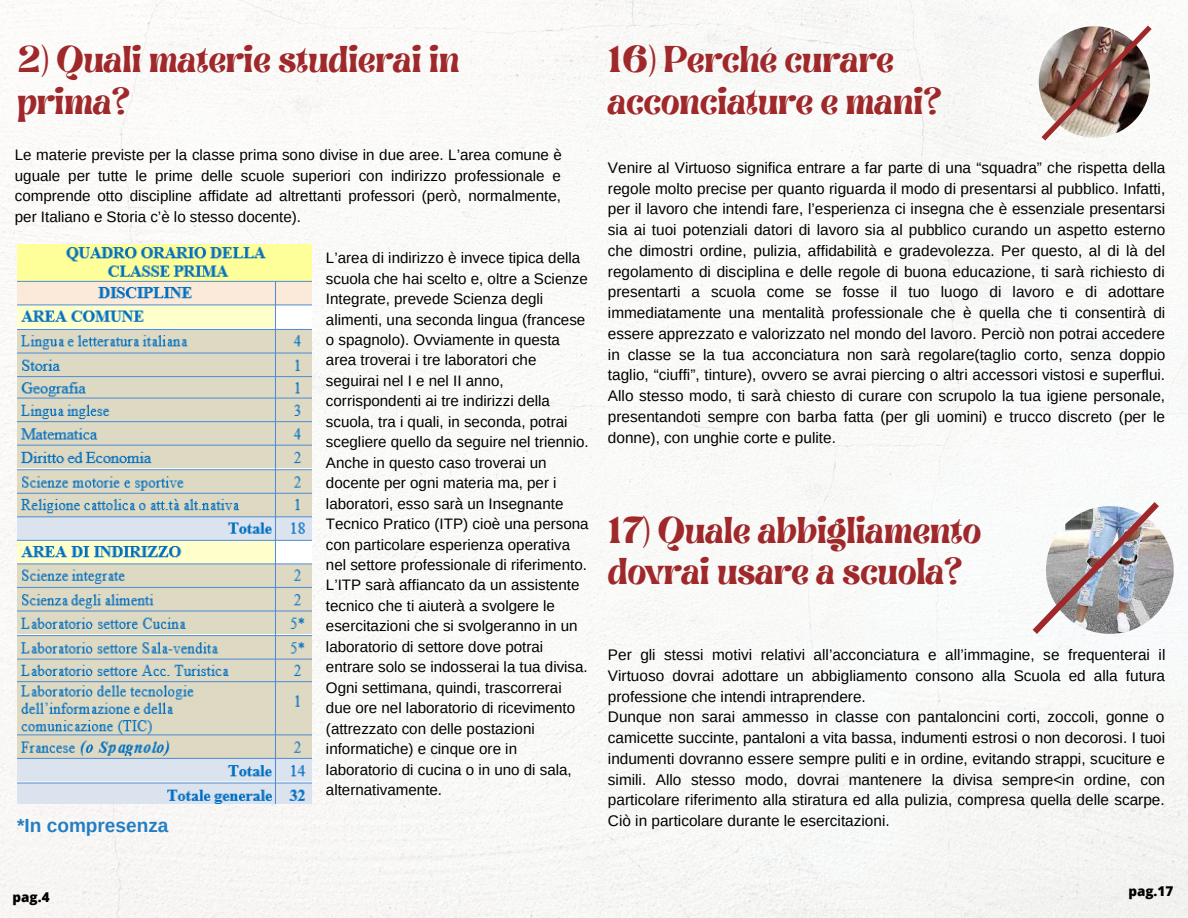
<style>
.page{position:relative;width:1188px;height:918px;background:#fff}
.page>*{position:absolute;margin:0;border:0;box-sizing:border-box;transform-origin:0 0}
.t1{font:30px/41.7px "Brasika Display";color:#9f282a}
.t2{font:700 19.05px "Arimo";color:#247ec3}
.t3{font:15.3px/20.7px "Arimo";color:#000;text-align:justify}
.t4{font:15.15px/20.4px "Arimo";color:#000;text-align:justify}
.t5{font:800 13.5px "Open Sans";color:#000}
</style>
<div class="page">
<img style="left:0;top:0;width:1188px;height:918px">
<img style="left:1046px;top:506px;width:128px;height:128px;border-radius:50%">
<img style="left:1027px;top:496px;width:138px;height:144px">
<img style="left:1037px;top:20px;width:120px;height:126px">
<img style="left:17px;top:245px;width:295px;height:559px">
<h1 class="t1" style="left:17px;top:40px;width:444px">2) Quali materie studierai in prima?</h1>
<p class="t4" style="left:15px;top:145px;width:549px">Le materie previste per la classe prima sono divise in due aree. L’area comune è uguale per tutte le prime delle scuole superiori con indirizzo professionale e comprende otto discipline affidate ad altrettanti professori (però, normalmente, per Italiano e Storia c’è lo stesso docente).</p>
<p class="t4" style="left:326px;top:248px;width:264px;text-align:left">L’area di indirizzo è invece tipica della scuola che hai scelto e, oltre a Scienze Integrate, prevede Scienza degli alimenti, una seconda lingua (francese o spagnolo). Ovviamente in questa area troverai i tre laboratori che seguirai nel I e nel II anno, corrispondenti ai tre indirizzi della scuola, tra i quali, in seconda, potrai scegliere quello da seguire nel triennio.<br>Anche in questo caso troverai un docente per ogni materia ma, per i laboratori, esso sarà un Insegnante Tecnico Pratico (ITP) cioè una persona con particolare esperienza operativa nel settore professionale di riferimento.<br>L’ITP sarà affiancato da un assistente tecnico che ti aiuterà a svolgere le esercitazioni che si svolgeranno in un laboratorio di settore dove potrai entrare solo se indosserai la tua divisa.<br>Ogni settimana, quindi, trascorrerai due ore nel laboratorio di ricevimento (attrezzato con delle postazioni informatiche) e cinque ore in laboratorio di cucina o in uno di sala, alternativamente.</p>
<p class="t2" style="left:17px;top:815px;width:153px">*In compresenza</p>
<h1 class="t1" style="left:608px;top:40px;width:335px">16) Perché curare acconciature e mani?</h1>
<p class="t3" style="left:608px;top:157px;width:559px">Venire al Virtuoso significa entrare a far parte di una “squadra” che rispetta della regole molto precise per quanto riguarda il modo di presentarsi al pubblico. Infatti, per il lavoro che intendi fare, l’esperienza ci insegna che è essenziale presentarsi sia ai tuoi potenziali datori di lavoro sia al pubblico curando un aspetto esterno che dimostri ordine, pulizia, affidabilità e gradevolezza. Per questo, al di là del regolamento di disciplina e delle regole di buona educazione, ti sarà richiesto di presentarti a scuola come se fosse il tuo luogo di lavoro e di adottare immediatamente una mentalità professionale che è quella che ti consentirà di essere apprezzato e valorizzato nel mondo del lavoro. Perciò non potrai accedere in classe se la tua acconciatura non sarà regolare(taglio corto, senza doppio taglio, “ciuffi”, tinture), ovvero se avrai piercing o altri accessori vistosi e superflui.<br>Allo stesso modo, ti sarà chiesto di curare con scrupolo la tua igiene personale, presentandoti sempre con barba fatta (per gli uomini) e trucco discreto (per le donne), con unghie corte e pulite.</p>
<h1 class="t1" style="left:608px;top:510px;width:375px">17) Quale abbigliamento dovrai usare a scuola?</h1>
<p class="t3" style="left:608px;top:644px;width:559px;text-align:left">Per gli stessi motivi relativi all’acconciatura e all’immagine, se frequenterai il Virtuoso dovrai adottare un abbigliamento consono alla Scuola ed alla futura professione che intendi intraprendere.<br>Dunque non sarai ammesso in classe con pantaloncini corti, zoccoli, gonne o camicette succinte, pantaloni a vita bassa, indumenti estrosi o non decorosi. I tuoi indumenti dovranno essere sempre puliti e in ordine, evitando strappi, scuciture e simili. Allo stesso modo, dovrai mantenere la divisa sempre&lt;in ordine, con particolare riferimento alla stiratura ed alla pulizia, compresa quella delle scarpe.<br>Ciò in particolare durante le esercitazioni.</p>
<p class="t5" style="left:13px;top:887px;width:39px">pag.4</p>
<p class="t5" style="left:1128px;top:882px;width:46px">pag.17</p>
</div>
